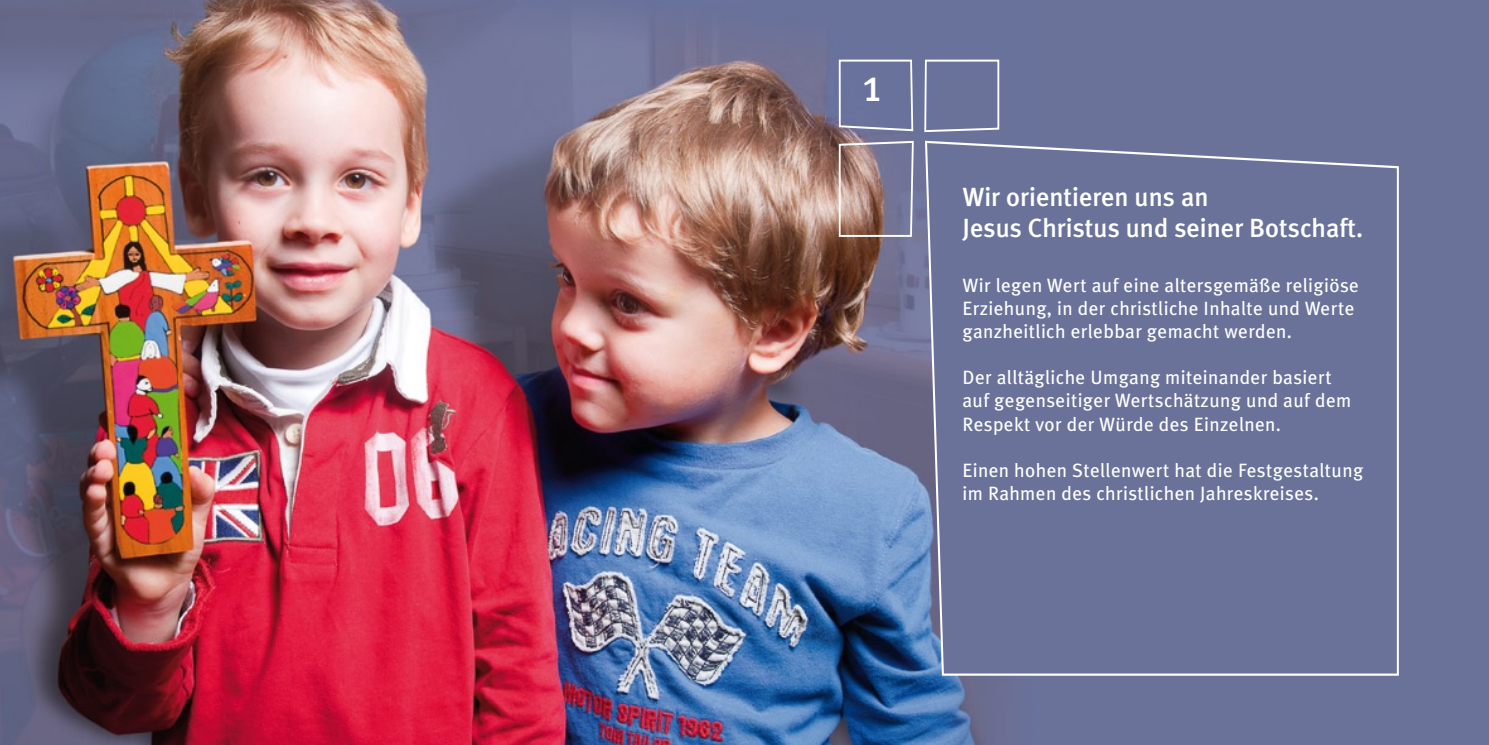
<style>
.page{position:relative;width:1489px;height:745px;background:#fff}
.page>*{position:absolute;margin:0;border:0;box-sizing:border-box;transform-origin:0 0}
.t1{font:45.5px "Meta Plus";color:#fff}
.t2{font:500 26.25px/31.5px "Meta Plus";color:#fff}
.t3{font:19.25px/23.1px "Meta Plus";letter-spacing:.02em;color:#fff}
</style>
<div class="page">
<div style="left:0;top:0;width:1488px;height:744px;background:#6a729a"></div>
<img style="left:0;top:0;width:988px;height:744px">
<svg style="left:923px;top:139px;width:476px;height:537px"></svg>
<svg style="left:837px;top:59px;width:77px;height:73px"></svg>
<svg style="left:923px;top:59px;width:77px;height:74px"></svg>
<svg style="left:837px;top:140px;width:77px;height:98px"></svg>
<h1 class="t1" style="left:862px;top:59px;width:20px">1</h1>
<h2 class="t2" style="left:962px;top:180px;width:402px">Wir orientieren uns an<br>Jesus Christus und seiner Botschaft.</h2>
<p class="t3" style="left:962px;top:273px;width:398px">Wir legen Wert auf eine altersgemäße religiöse<br>Erziehung, in der christliche Inhalte und Werte ganzheitlich erlebbar gemacht werden.</p>
<p class="t3" style="left:962px;top:365px;width:390px">Der alltägliche Umgang miteinander basiert auf gegenseitiger Wertschätzung und auf dem<br>Respekt vor der Würde des Einzelnen.</p>
<p class="t3" style="left:962px;top:458px;width:402px">Einen hohen Stellenwert hat die Festgestaltung im Rahmen des christlichen Jahreskreises.</p>
</div>
